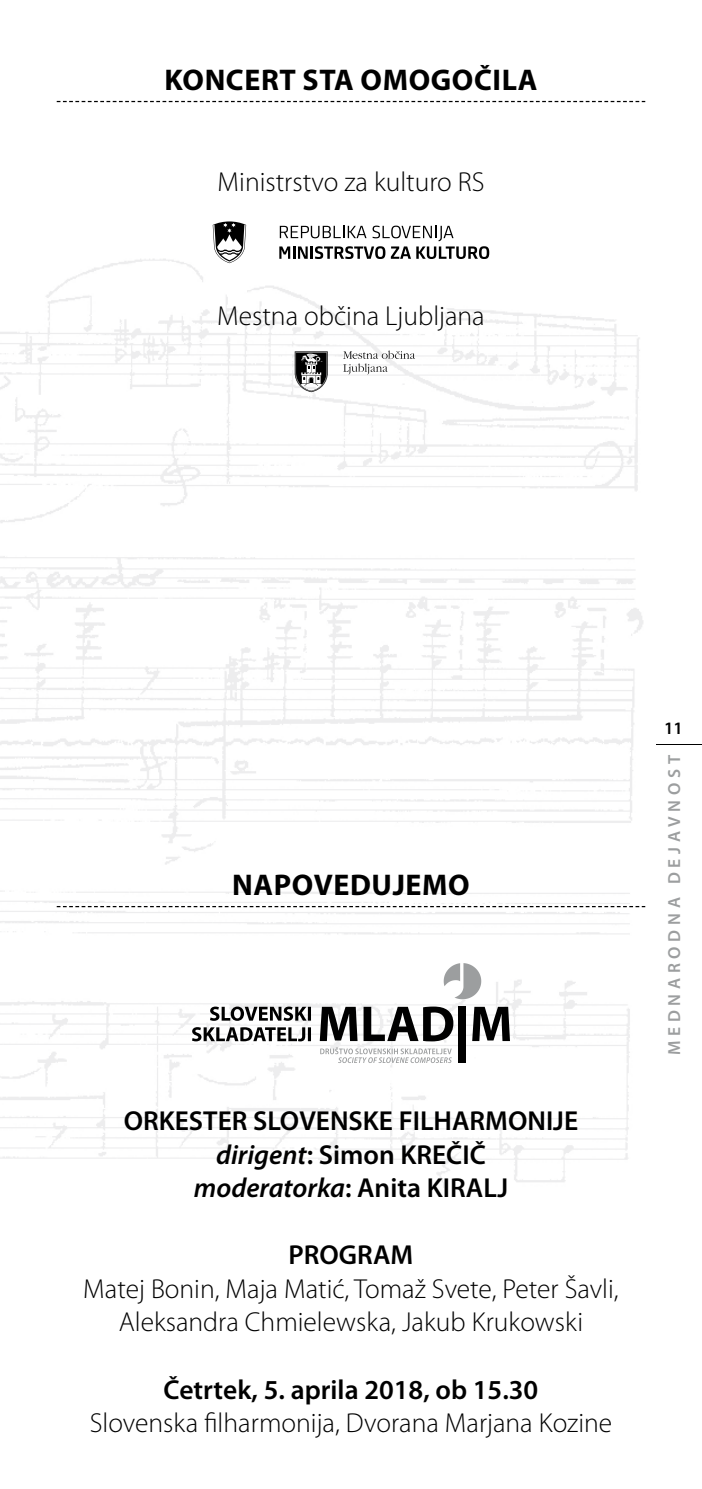
<style>
.page{position:relative;width:702px;height:1489px;background:#fff}
.page>*{position:absolute;margin:0;border:0;box-sizing:border-box;transform-origin:0 0}
.Naslov-01{font:700 30px "Myriad Pro";letter-spacing:.02em;color:#000}
.body-prvi{font:300 27.5px "Myriad Pro";color:#000}
.body-prvi-2{font:600 27.5px "Myriad Pro";color:#000}
.t1{font:600 17.5px "Myriad Pro";letter-spacing:.27em;color:#9c9e9f}
.t2{font:600 17.5px "Myriad Pro";color:#000}
.s1{font-style:italic}
</style>
<div class="page">
<hr style="left:656px;top:744px;width:46px;height:1px;background:#000">
<img style="left:0;top:250px;width:646px;height:938px">
<svg style="left:57px;top:101px;width:588px;height:1px"></svg>
<svg style="left:57px;top:905px;width:588px;height:2px"></svg>
<svg style="left:343px;top:350px;width:72px;height:24px"></svg>
<svg style="left:295px;top:351px;width:33px;height:41px"></svg>
<svg style="left:213px;top:221px;width:33px;height:42px"></svg>
<svg style="left:279px;top:225px;width:210px;height:34px"></svg>
<svg style="left:320px;top:1047px;width:132px;height:15px"></svg>
<svg style="left:443px;top:963px;width:38px;height:36px"></svg>
<svg style="left:192px;top:1027px;width:119px;height:14px"></svg>
<svg style="left:210px;top:1006px;width:101px;height:14px"></svg>
<svg style="left:320px;top:1006px;width:190px;height:35px"></svg>
<div style="left:458px;top:1006px;width:8px;height:56px;background:#000"></div>
<p class="Naslov-01" style="left:164px;top:63px;width:374px">KONCERT STA OMOGOČILA</p>
<p class="body-prvi" style="left:217px;top:167px;width:268px">Ministrstvo za kulturo RS</p>
<p class="body-prvi" style="left:217px;top:301px;width:269px">Mestna občina Ljubljana</p>
<p class="Naslov-01" style="left:232px;top:868px;width:239px">NAPOVEDUJEMO</p>
<p class="body-prvi-2" style="left:124px;top:1105px;width:456px">ORKESTER SLOVENSKE FILHARMONIJE</p>
<p class="body-prvi-2" style="left:216px;top:1139px;width:271px"><span class="s1">dirigent</span>: Simon KREČIČ</p>
<p class="body-prvi-2" style="left:194px;top:1172px;width:316px"><span class="s1">moderatorka</span>: Anita KIRALJ</p>
<p class="body-prvi-2" style="left:288px;top:1239px;width:126px">PROGRAM</p>
<p class="body-prvi" style="left:83px;top:1273px;width:537px">Matej Bonin, Maja Matić, Tomaž Svete, Peter Šavli,</p>
<p class="body-prvi" style="left:119px;top:1306px;width:465px">Aleksandra Chmielewska, Jakub Krukowski</p>
<p class="body-prvi-2" style="left:164px;top:1373px;width:376px">Četrtek, 5. aprila 2018, ob 15.30</p>
<p class="body-prvi" style="left:90px;top:1407px;width:524px">Slovenska filharmonija, Dvorana Marjana Kozine</p>
<p class="t2" style="left:664px;top:718px;width:20px">11</p>
<p class="t1" style="left:664px;top:1055px;width:301px;rotate:-90deg">MEDNARODNA DEJAVNOST</p>
</div>
